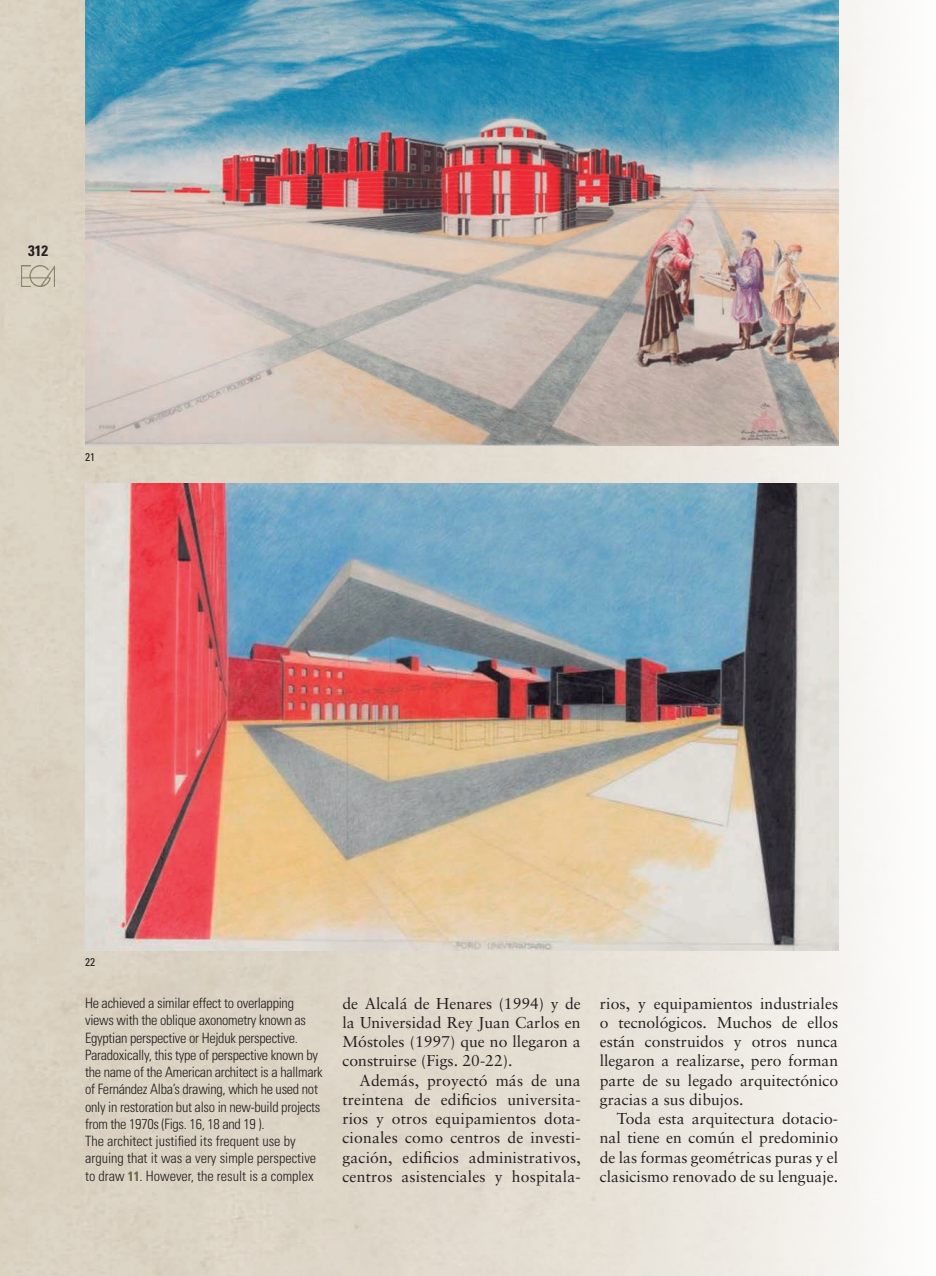
<style>
.page{position:relative;width:936px;height:1276px;background:#fff}
.page>*{position:absolute;margin:0;border:0;box-sizing:border-box;transform-origin:0 0}
.t1{font:15.75px/19.2px "Sabon";color:#231f20;text-align:justify}
.t2{font:700 condensed 15px "Univers";color:#231f20}
.t3{font:300 condensed 14.25px/17.2px "Univers";letter-spacing:-.02em;color:#231f20}
.t4{font:300 condensed 14.25px/17.2px "Univers";color:#231f20}
.PIES_DE_FOTO_INGLES{font:condensed 11.25px "Univers";color:#231f20}
.s1{font-weight:700;font-size:13.5px;color:#6d6a4a}
</style>
<div class="page">
<img style="left:0;top:0;width:885px;height:1276px">
<img style="left:22px;top:265px;width:33px;height:21px">
<img style="left:85px;top:0;width:753px;height:445px">
<img style="left:85px;top:484px;width:753px;height:467px">
<p class="t2" style="left:28px;top:242px;width:21px">312</p>
<p class="PIES_DE_FOTO_INGLES" style="left:85px;top:449px;width:11px">21</p>
<p class="PIES_DE_FOTO_INGLES" style="left:85px;top:955px;width:11px">22</p>
<p class="t3" style="left:85px;top:994px;width:239px">He achieved a similar effect to overlapping views with the oblique axonometry known as Egyptian perspective or Hejduk perspective.<br>Paradoxically, this type of perspective known by the name of the American architect is a hallmark of Fernández Alba’s drawing, which he used not only in restoration but also in new-build projects from the 1970s (Figs. 16, 18 and 19 ).</p>
<p class="t4" style="left:85px;top:1132px;width:233px">The architect justified its frequent use by arguing that it was a very simple perspective to draw <span class="s1">11</span>. However, the result is a complex</p>
<p class="t1" style="left:342px;top:993px;width:240px">de Alcalá de Henares (1994) y de la Universidad Rey Juan Carlos en Móstoles (1997) que no llegaron a construirse (Figs. 20-22).</p>
<p class="t1" style="left:342px;top:1070px;width:240px;text-indent:17px">Además, proyectó más de una treintena de edificios universita&shy;rios y otros equipamientos dota&shy;cionales como centros de investi&shy;gación, edificios administrativos, centros asistenciales y hospitala-</p>
<p class="t1" style="left:600px;top:993px;width:240px">rios, y equipamientos industriales o tecnológicos. Muchos de ellos están construidos y otros nunca llegaron a realizarse, pero forman parte de su legado arquitectónico gracias a sus dibujos.</p>
<p class="t1" style="left:600px;top:1108px;width:240px;text-indent:17px">Toda esta arquitectura dotacio&shy;nal tiene en común el predominio de las formas geométricas puras y el clasicismo renovado de su lenguaje.</p>
</div>
